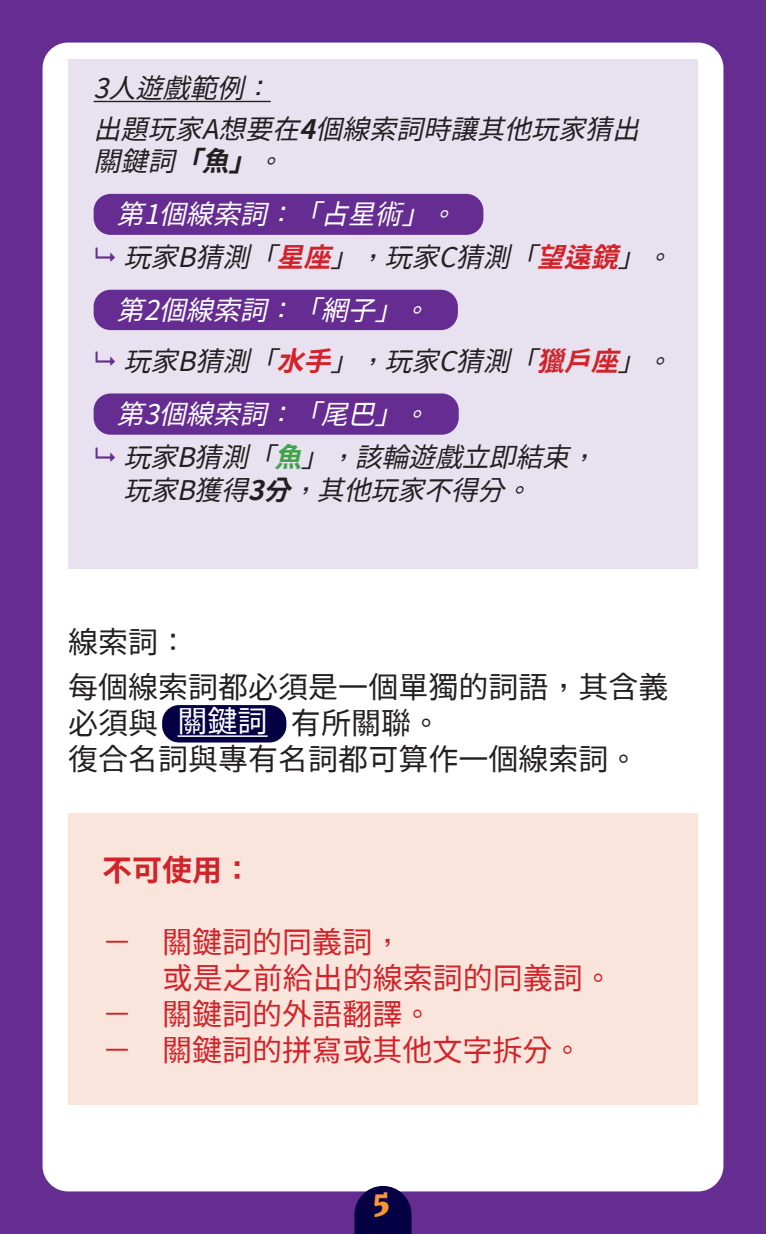
<style>
.page{position:relative;width:766px;height:1234px;background:#fff}
.page>*{position:absolute;margin:0;border:0;box-sizing:border-box;transform-origin:0 0}
.titre{font:800 39.6px "Grenze";color:#f79532}
.t1{font:30px/36px "Taipei Sans TC Beta";color:#d1232a}
.titre-2{font:30px/36px "Taipei Sans TC Beta";color:#231f20}
.t2{font:700 30px "Taipei Sans TC Beta";color:#d1232a}
.t3{font:30px "Taipei Sans TC Beta";color:#fff}
.t4{font:italic 27px/32.4px "Taipei Sans TC Beta";color:#231f20}
.t5{font:italic 27px "Taipei Sans TC Beta";color:#fff}
.s1{font-weight:700}
.s2{font-weight:700;color:#d1232a}
.s3{font-weight:700;color:#3fa449}
</style>
<div class="page">
<div style="left:0;top:0;width:765px;height:1233px;background:#652d91"></div>
<div style="left:43px;top:43px;width:680px;height:1148px;background:#fff;border-radius:26px"></div>
<div style="left:68px;top:813px;width:629px;height:291px;background:#f9e5dc"></div>
<div style="left:68px;top:60px;width:629px;height:509px;background:#e8e1ef"></div>
<hr style="left:94px;top:101px;width:177px;height:1px;background:#231f20">
<div style="left:94px;top:194px;width:389px;height:41px;background:#652d91;border-radius:17px"></div>
<div style="left:94px;top:290px;width:364px;height:40px;background:#652d91;border-radius:17px"></div>
<div style="left:94px;top:393px;width:364px;height:41px;background:#652d91;border-radius:17px"></div>
<svg style="left:354px;top:1185px;width:57px;height:48px;background:#211958"></svg>
<div style="left:162px;top:705px;width:124px;height:37px;background:#050043;border-radius:17px"></div>
<hr style="left:177px;top:735px;width:90px;height:1px;background:#fff">
<p class="t4" style="left:94px;top:73px;width:189px">3人遊戲範例：</p>
<p class="t4" style="left:94px;top:113px;width:558px">出題玩家A想要在<span class="s1">4</span>個線索詞時讓其他玩家猜出關鍵詞<span class="s1">「魚」</span>。</p>
<p class="t5" style="left:117px;top:199px;width:351px">第1個線索詞：「占星術」。</p>
<p class="t4" style="left:124px;top:242px;width:560px">玩家B猜測「<span class="s2">星座</span>」，玩家C猜測「<span class="s2">望遠鏡</span>」。</p>
<p class="t5" style="left:117px;top:294px;width:324px">第2個線索詞：「網子」。</p>
<p class="t4" style="left:124px;top:345px;width:560px">玩家B猜測「<span class="s2">水手</span>」，玩家C猜測「<span class="s2">獵戶座</span>」。</p>
<p class="t5" style="left:117px;top:398px;width:324px">第3個線索詞：「尾巴」。</p>
<p class="t4" style="left:123px;top:441px;width:484px">玩家B猜測「<span class="s3">魚</span>」，該輪遊戲立即結束，玩家B獲得<span class="s1">3分</span>，其他玩家不得分。</p>
<p class="titre-2" style="left:68px;top:624px;width:121px">線索詞：</p>
<p class="titre-2" style="left:68px;top:669px;width:601px">每個線索詞都必須是一個單獨的詞語，其含義必須與</p>
<p class="t3" style="left:177px;top:704px;width:91px">關鍵詞</p>
<p class="titre-2" style="left:291px;top:705px;width:152px">有所關聯。</p>
<p class="titre-2" style="left:68px;top:741px;width:571px">復合名詞與專有名詞都可算作一個線索詞。</p>
<p class="t2" style="left:102px;top:853px;width:151px">不可使用：</p>
<p class="t1" style="left:163px;top:924px;width:451px;text-indent:-60px">－　關鍵詞的同義詞，<br>或是之前給出的線索詞的同義詞。</p>
<p class="t1" style="left:102px;top:996px;width:332px">－　關鍵詞的外語翻譯。</p>
<p class="t1" style="left:102px;top:1032px;width:482px">－　關鍵詞的拼寫或其他文字拆分。</p>
<p class="titre" style="left:373px;top:1169px;width:18px">5</p>
</div>
